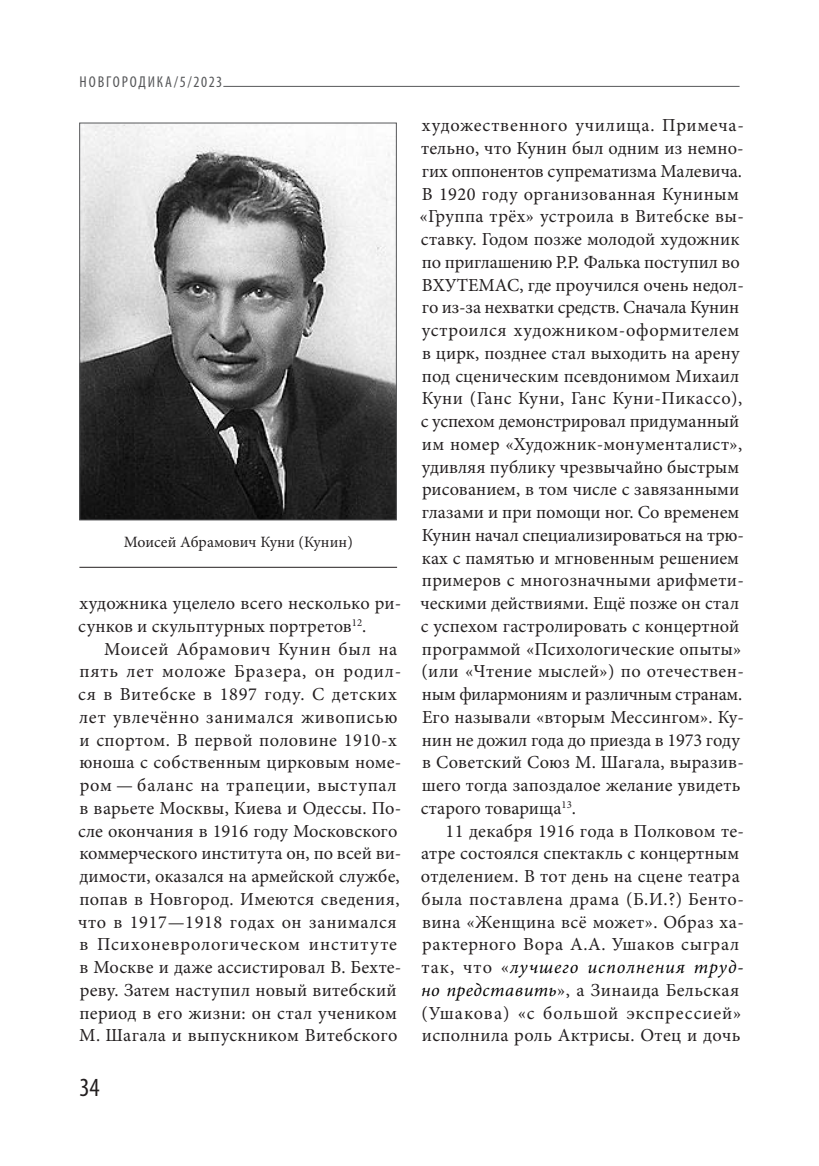
<style>
.page{position:relative;width:819px;height:1166px;background:#fff}
.page>*{position:absolute;margin:0;border:0;box-sizing:border-box;transform-origin:0 0}
.t1{font:condensed 26.25px "Myriad Pro";color:#231f20}
.t2{font:18.38px/22.8px "Minion Pro";letter-spacing:.01em;color:#231f20}
.t3{font:15.75px "Minion Pro";letter-spacing:.005em;color:#231f20}
.t4{font:condensed 15.75px "Myriad Pro";letter-spacing:.12em;color:#57585a}
.s1{font-style:italic;color:#000}
</style>
<div class="page">
<hr style="left:223px;top:86px;width:516px;height:1px;background:#57585a">
<img style="left:81px;top:125px;width:313px;height:393px">
<div style="left:79px;top:123px;width:317px;height:397px;border:1px solid #57585a"></div>
<hr style="left:79px;top:567px;width:318px;height:1px;background:#231f20">
<p class="t4" style="left:80px;top:72px;width:144px">НОВГОРОДИКА/5/2023</p>
<p class="t3" style="left:124px;top:531px;width:230px">Моисей Абрамович Куни (Кунин)</p>
<p class="t2" style="left:78px;top:592px;width:325px">художника уцелело всего несколько ри&shy;сунков и скульптурных портретов<sup>12</sup>.</p>
<p class="t2" style="left:78px;top:637px;width:325px;text-indent:26px">Моисей Абрамович Кунин был на пять лет моложе Бразера, он родил&shy;ся в Витебске в 1897 году. С детских лет увлечённо занимался живописью и спортом. В первой половине 1910-х юноша с собственным цирковым номе&shy;ром — баланс на трапеции, выступал в варьете Москвы, Киева и Одессы. По&shy;сле окончания в 1916 году Московского коммерческого института он, по всей ви&shy;димости, оказался на армейской службе, попав в Новгород. Имеются сведения, что в 1917—1918 годах он занимался в Психоневрологическом институте в Москве и даже ассистировал В. Бехте&shy;реву. Затем наступил новый витебский период в его жизни: он стал учеником М. Шагала и выпускником Витебского</p>
<h1 class="t1" style="left:79px;top:1072px;width:22px">34</h1>
<p class="t2" style="left:419px;top:114px;width:326px">художественного училища. Примеча&shy;тельно, что Кунин был одним из немно&shy;гих оппонентов супрематизма Малевича.<br>В 1920 году организованная Куниным «Группа трёх» устроила в Витебске вы&shy;ставку. Годом позже молодой художник по приглашению Р.Р. Фалька поступил во ВХУТЕМАС, где проучился очень недол&shy;го из-за нехватки средств. Сначала Кунин устроился художником-оформителем в цирк, позднее стал выходить на арену под сценическим псевдонимом Михаил Куни (Ганс Куни, Ганс Куни-Пикассо), с успехом демонстрировал придуманный им номер «Художник-монументалист», удивляя публику чрезвычайно быстрым рисованием, в том числе с завязанными глазами и при помощи ног. Со временем Кунин начал специализироваться на трю&shy;ках с памятью и мгновенным решением примеров с многозначными арифмети&shy;ческими действиями. Ещё позже он стал с успехом гастролировать с концертной программой «Психологические опыты» (или «Чтение мыслей») по отечествен&shy;ным филармониям и различным странам.<br>Его называли «вторым Мессингом». Ку&shy;нин не дожил года до приезда в 1973 году в Советский Союз М. Шагала, выразив&shy;шего тогда запоздалое желание увидеть старого товарища<sup>13</sup>.</p>
<p class="t2" style="left:421px;top:819px;width:325px;text-indent:25px">11 декабря 1916 года в Полковом те&shy;атре состоялся спектакль с концертным отделением. В тот день на сцене театра была поставлена драма (Б.И.?) Бенто&shy;вина «Женщина всё может». Образ ха&shy;рактерного Вора А.А. Ушаков сыграл так, что «<span class="s1">лучшего исполнения труд&shy;но представить</span>», а Зинаида Бельская (Ушакова) «с большой экспрессией» исполнила роль Актрисы. Отец и дочь</p>
</div>
